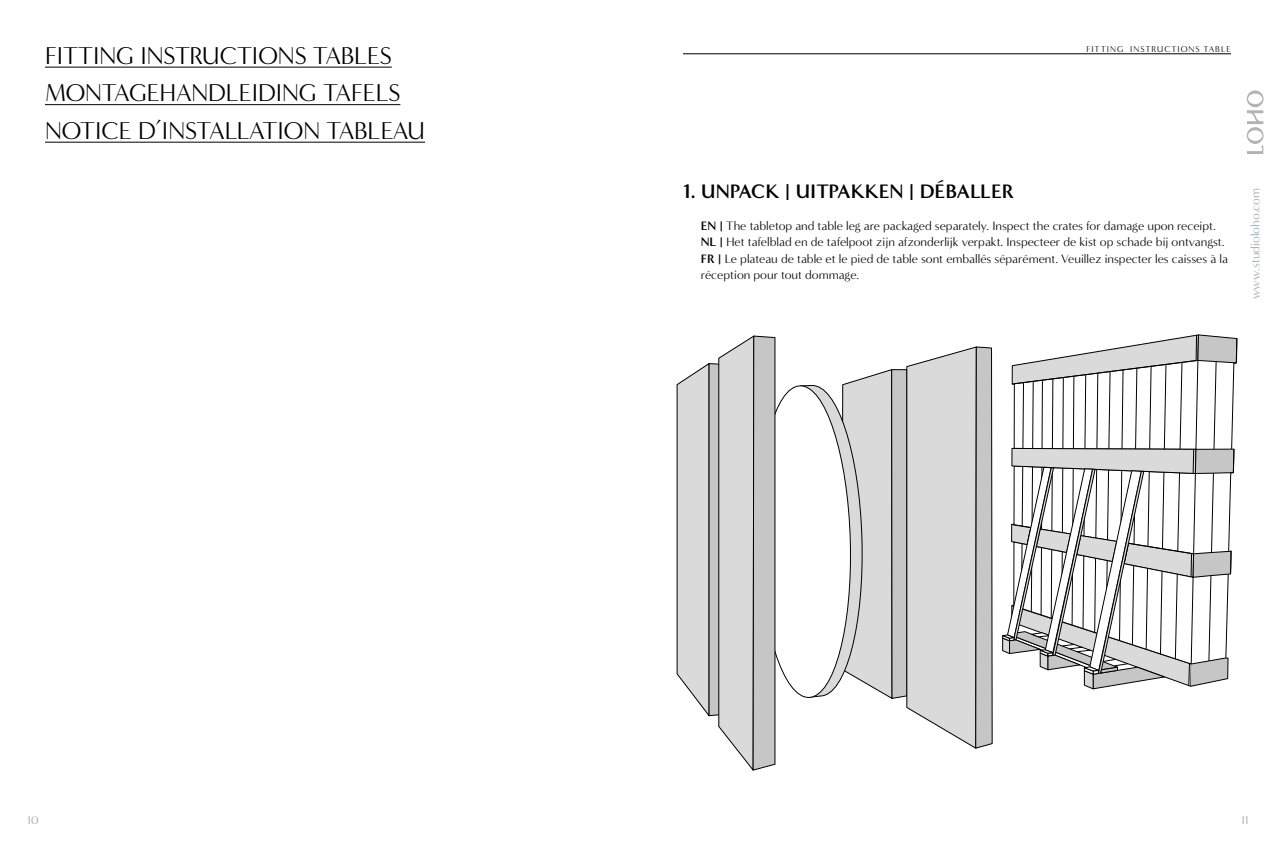
<style>
.page{position:relative;width:1276px;height:851px;background:#fff}
.page>*{position:absolute;margin:0;border:0;box-sizing:border-box;transform-origin:0 0}
.t1{font:25px/37.5px "Minerva Modern";color:#000}
.t2{font:700 20px "Minerva Modern";color:#000}
.t3{font:12.5px/16.2px "Minerva Modern";color:#000}
.t4{font:12.5px "Minerva Modern";color:#9ba7b3}
.t5{font:11.25px "Minerva Modern";color:#9ba7b3}
.t6{font:8.75px "Minerva Modern";letter-spacing:.105em;color:#000}
.s1{font-weight:700}
</style>
<div class="page">
<svg style="left:1246px;top:90px;width:17px;height:64px"></svg>
<svg style="left:1002px;top:334px;width:235px;height:356px"></svg>
<svg style="left:676px;top:335px;width:316px;height:436px"></svg>
<hr style="left:683px;top:54px;width:548px;height:1px;background:#000">
<hr style="left:45px;top:67px;width:347px;height:1px;background:#000">
<hr style="left:45px;top:104px;width:355px;height:1px;background:#000">
<hr style="left:45px;top:142px;width:380px;height:1px;background:#000">
<h1 class="t1" style="left:45px;top:37px;width:381px">FITTING INSTRUCTIONS TABLES<br>MONTAGEHANDLEIDING TAFELS<br>NOTICE D’INSTALLATION TABLEAU</h1>
<p class="t6" style="left:1086px;top:44px;width:146px">FITTING INSTRUCTIONS TABLE</p>
<h2 class="t2" style="left:683px;top:179px;width:333px">1. UNPACK | UITPAKKEN | DÉBALLER</h2>
<p class="t3" style="left:701px;top:218px;width:529px"><span class="s1">EN |</span> The tabletop and table leg are packaged separately. Inspect the crates for damage upon receipt.<br><span class="s1">NL |</span> Het tafelblad en de tafelpoot zijn afzonderlijk verpakt. Inspecteer de kist op schade bij ontvangst.<br><span class="s1">FR |</span> Le plateau de table et le pied de table sont emballés séparément. Veuillez inspecter les caisses à la réception pour tout dommage.</p>
<p class="t4" style="left:1248px;top:299px;width:113px;rotate:-90deg">www.studioloho.com</p>
<p class="t5" style="left:27px;top:813px;width:13px">10</p>
<p class="t5" style="left:1241px;top:813px;width:9px">11</p>
</div>
